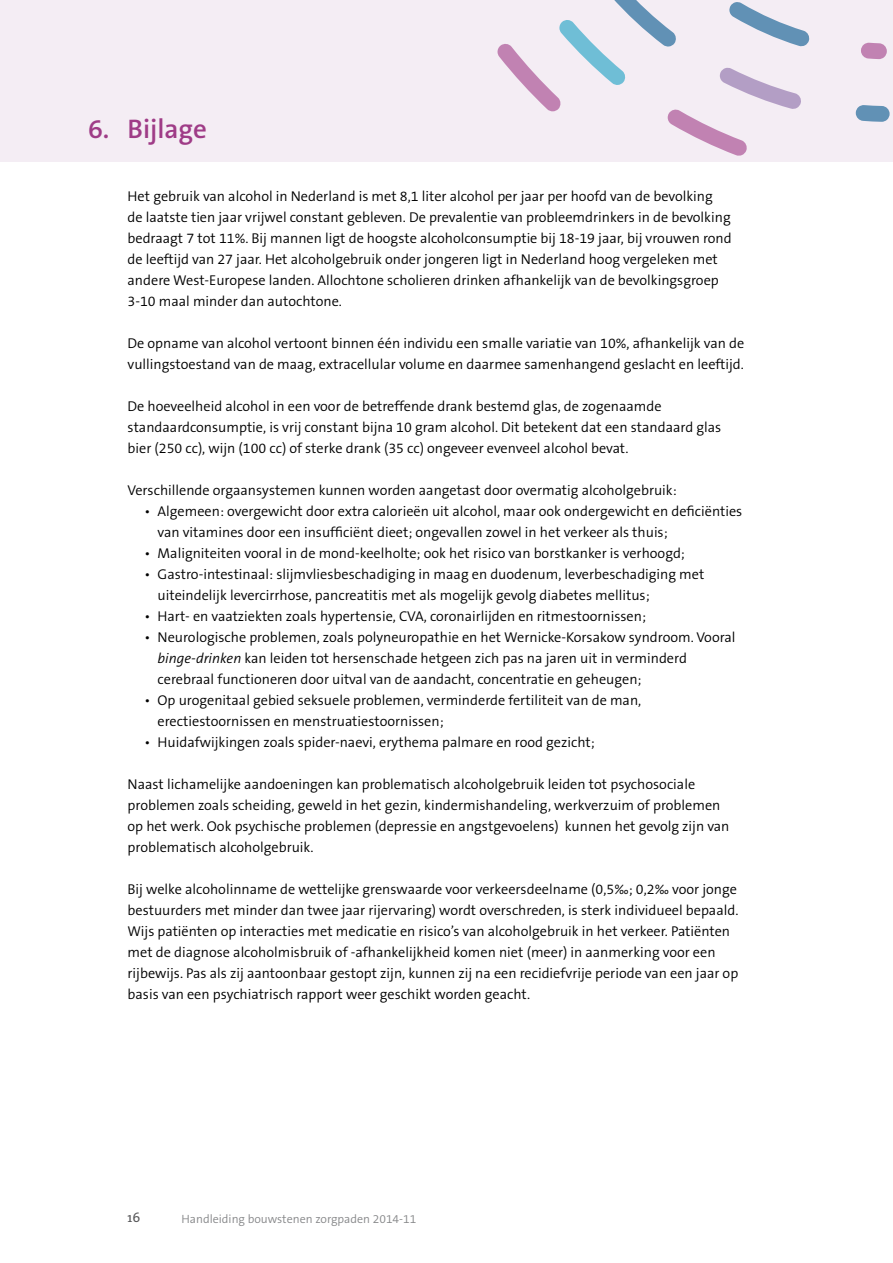
<style>
.page{position:relative;width:893px;height:1263px;background:#fff}
.page>*{position:absolute;margin:0;border:0;box-sizing:border-box;transform-origin:0 0}
.t1{font:600 27px "The Sans B6";color:#9f3c87}
.t2{font:300 14.25px/21px "The Sans B4";color:#000}
.t3{font:13.5px "The Serif";color:#58585a}
.t4{font:300 12px "The Sans B4";color:#87888a}
.s1{font-style:italic}
</style>
<div class="page">
<div style="left:0;top:0;width:893px;height:162px;background:#f4edf4"></div>
<svg style="left:856px;top:105px;width:34px;height:17px"></svg>
<svg style="left:861px;top:43px;width:26px;height:16px"></svg>
<svg style="left:497px;top:0;width:313px;height:156px"></svg>
<h1 class="t1" style="left:88px;top:114px;width:120px">6. Bijlage</h1>
<p class="t2" style="left:128px;top:186px;width:606px">Het gebruik van alcohol in Nederland is met 8,1 liter alcohol per jaar per hoofd van de bevolking<br>de laatste tien jaar vrijwel constant gebleven. De prevalentie van probleemdrinkers in de bevolking bedraagt 7 tot 11%. Bij mannen ligt de hoogste alcoholconsumptie bij 18-19 jaar, bij vrouwen rond de leeftijd van 27 jaar. Het alcoholgebruik onder jongeren ligt in Nederland hoog vergeleken met andere West-Europese landen. Allochtone scholieren drinken afhankelijk van de bevolkingsgroep 3-10 maal minder dan autochtone.</p>
<p class="t2" style="left:128px;top:333px;width:618px">De opname van alcohol vertoont binnen één individu een smalle variatie van 10%, afhankelijk van de vullingstoestand van de maag, extracellular volume en daarmee samenhangend geslacht en leeftijd.</p>
<p class="t2" style="left:128px;top:396px;width:595px">De hoeveelheid alcohol in een voor de betreffende drank bestemd glas, de zogenaamde standaardconsumptie, is vrij constant bijna 10 gram alcohol. Dit betekent dat een standaard glas bier (250 cc), wijn (100 cc) of sterke drank (35 cc) ongeveer evenveel alcohol bevat.</p>
<p class="t2" style="left:128px;top:480px;width:551px">Verschillende orgaansystemen kunnen worden aangetast door overmatig alcoholgebruik:</p>
<p class="t2" style="left:158px;top:501px;width:586px;text-indent:-13px">• Algemeen: overgewicht door extra calorieën uit alcohol, maar ook ondergewicht en deficiënties van vitamines door een insufficiënt dieet; ongevallen zowel in het verkeer als thuis;</p>
<p class="t2" style="left:145px;top:543px;width:542px">• Maligniteiten vooral in de mond-keelholte; ook het risico van borstkanker is verhoogd;</p>
<p class="t2" style="left:158px;top:564px;width:548px;text-indent:-13px">• Gastro-intestinaal: slijmvliesbeschadiging in maag en duodenum, leverbeschadiging met uiteindelijk levercirrhose, pancreatitis met als mogelijk gevolg diabetes mellitus;</p>
<p class="t2" style="left:145px;top:606px;width:503px">• Hart- en vaatziekten zoals hypertensie, CVA, coronairlijden en ritmestoornissen;</p>
<p class="t2" style="left:158px;top:627px;width:579px;text-indent:-13px">• Neurologische problemen, zoals polyneuropathie en het Wernicke-Korsakow syndroom. Vooral <span class="s1">binge-drinken</span> kan leiden tot hersenschade hetgeen zich pas na jaren uit in verminderd cerebraal functioneren door uitval van de aandacht, concentratie en geheugen;</p>
<p class="t2" style="left:158px;top:690px;width:485px;text-indent:-13px">• Op urogenitaal gebied seksuele problemen, verminderde fertiliteit van de man, erectiestoornissen en menstruatiestoornissen;</p>
<p class="t2" style="left:145px;top:732px;width:452px">• Huidafwijkingen zoals spider-naevi, erythema palmare en rood gezicht;</p>
<p class="t2" style="left:128px;top:774px;width:603px">Naast lichamelijke aandoeningen kan problematisch alcoholgebruik leiden tot psychosociale problemen zoals scheiding, geweld in het gezin, kindermishandeling, werkverzuim of problemen op het werk. Ook psychische problemen (depressie en angstgevoelens) kunnen het gevolg zijn van problematisch alcoholgebruik.</p>
<p class="t2" style="left:128px;top:879px;width:612px">Bij welke alcoholinname de wettelijke grenswaarde voor verkeersdeelname (0,5‰; 0,2‰ voor jonge bestuurders met minder dan twee jaar rijervaring) wordt overschreden, is sterk individueel bepaald.<br>Wijs patiënten op interacties met medicatie en risico’s van alcoholgebruik in het verkeer. Patiënten met de diagnose alcoholmisbruik of -afhankelijkheid komen niet (meer) in aanmerking voor een rijbewijs. Pas als zij aantoonbaar gestopt zijn, kunnen zij na een recidiefvrije periode van een jaar op basis van een psychiatrisch rapport weer geschikt worden geacht.</p>
<p class="t3" style="left:128px;top:1206px;width:14px">16</p>
<p class="t4" style="left:181px;top:1212px;width:236px">Handleiding bouwstenen zorgpaden 2014-11</p>
</div>
